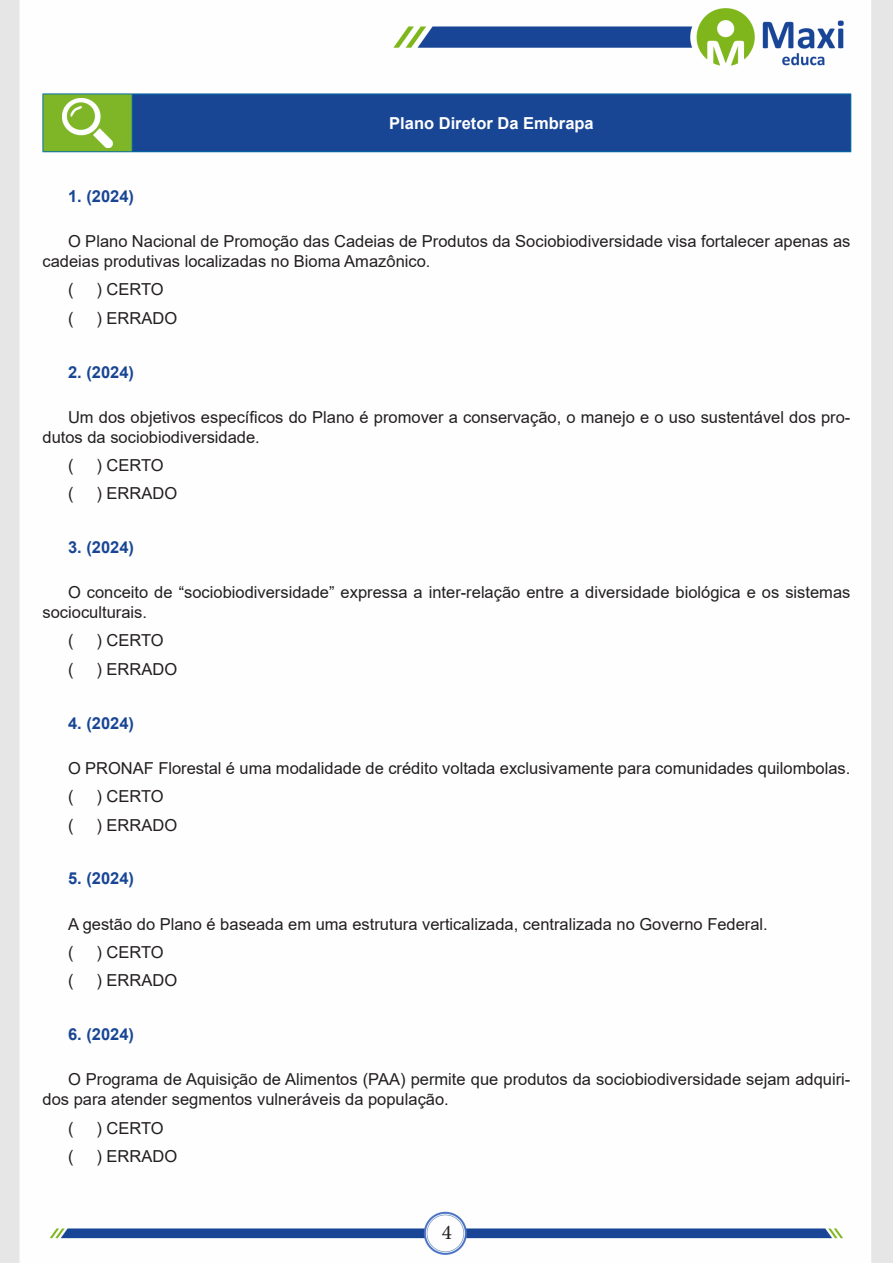
<style>
.page{position:relative;width:893px;height:1263px;background:#fff}
.page>*{position:absolute;margin:0;border:0;box-sizing:border-box;transform-origin:0 0}
.t1{font:21px "Minion Pro";color:#231f20}
.TEXTO_BASE{font:16.5px/19.8px "Arial";color:#231f20}
.TEXTO_BASE-2{font:700 16.5px "Arial";color:#184695}
.CENTRALIZAR{font:700 16.5px "Arial";color:#fff}
</style>
<div class="page">
<img style="left:0;top:0;width:893px;height:1263px">
<div style="left:43px;top:94px;width:89px;height:58px;background:#7fb628"></div>
<div style="left:132px;top:94px;width:719px;height:58px;background:#184695"></div>
<hr style="left:43px;top:94px;width:89px;height:1px;background:#036ea6">
<hr style="left:43px;top:94px;width:1px;height:57px;background:#036ea6">
<hr style="left:43px;top:151px;width:89px;height:1px;background:#036ea6">
<hr style="left:132px;top:94px;width:719px;height:1px;background:#036ea6">
<hr style="left:132px;top:94px;width:1px;height:57px;background:#036ea6">
<hr style="left:850px;top:94px;width:1px;height:57px;background:#036ea6">
<hr style="left:132px;top:151px;width:719px;height:1px;background:#036ea6">
<img style="left:62px;top:98px;width:51px;height:49px">
<p class="CENTRALIZAR" style="left:389px;top:111px;width:206px">Plano Diretor Da Embrapa</p>
<p class="TEXTO_BASE-2" style="left:68px;top:184px;width:68px">1. (2024)</p>
<p class="TEXTO_BASE" style="left:43px;top:231px;width:809px;text-indent:26px">O Plano Nacional de Promoção das Cadeias de Produtos da Sociobiodiversidade visa fortalecer apenas as cadeias produtivas localizadas no Bioma Amazônico.</p>
<p class="TEXTO_BASE" style="left:68px;top:280px;width:7px">(</p>
<p class="TEXTO_BASE" style="left:97px;top:280px;width:69px">) CERTO</p>
<p class="TEXTO_BASE" style="left:68px;top:308px;width:7px">(</p>
<p class="TEXTO_BASE" style="left:97px;top:308px;width:82px">) ERRADO</p>
<p class="TEXTO_BASE-2" style="left:68px;top:360px;width:68px">2. (2024)</p>
<p class="TEXTO_BASE" style="left:43px;top:407px;width:809px;text-indent:26px">Um dos objetivos específicos do Plano é promover a conservação, o manejo e o uso sustentável dos pro&shy;dutos da sociobiodiversidade.</p>
<p class="TEXTO_BASE" style="left:68px;top:455px;width:7px">(</p>
<p class="TEXTO_BASE" style="left:97px;top:455px;width:69px">) CERTO</p>
<p class="TEXTO_BASE" style="left:68px;top:483px;width:7px">(</p>
<p class="TEXTO_BASE" style="left:97px;top:483px;width:82px">) ERRADO</p>
<p class="TEXTO_BASE-2" style="left:68px;top:536px;width:68px">3. (2024)</p>
<p class="TEXTO_BASE" style="left:43px;top:583px;width:809px;text-indent:26px">O conceito de “sociobiodiversidade” expressa a inter-relação entre a diversidade biológica e os sistemas socioculturais.</p>
<p class="TEXTO_BASE" style="left:68px;top:631px;width:7px">(</p>
<p class="TEXTO_BASE" style="left:97px;top:631px;width:69px">) CERTO</p>
<p class="TEXTO_BASE" style="left:68px;top:659px;width:7px">(</p>
<p class="TEXTO_BASE" style="left:97px;top:659px;width:82px">) ERRADO</p>
<p class="TEXTO_BASE-2" style="left:68px;top:711px;width:68px">4. (2024)</p>
<p class="TEXTO_BASE" style="left:68px;top:758px;width:784px">O PRONAF Florestal é uma modalidade de crédito voltada exclusivamente para comunidades quilombolas.</p>
<p class="TEXTO_BASE" style="left:68px;top:786px;width:7px">(</p>
<p class="TEXTO_BASE" style="left:97px;top:786px;width:69px">) CERTO</p>
<p class="TEXTO_BASE" style="left:68px;top:815px;width:7px">(</p>
<p class="TEXTO_BASE" style="left:97px;top:815px;width:82px">) ERRADO</p>
<p class="TEXTO_BASE-2" style="left:68px;top:867px;width:68px">5. (2024)</p>
<p class="TEXTO_BASE" style="left:68px;top:914px;width:701px">A gestão do Plano é baseada em uma estrutura verticalizada, centralizada no Governo Federal.</p>
<p class="TEXTO_BASE" style="left:68px;top:942px;width:7px">(</p>
<p class="TEXTO_BASE" style="left:97px;top:942px;width:69px">) CERTO</p>
<p class="TEXTO_BASE" style="left:68px;top:970px;width:7px">(</p>
<p class="TEXTO_BASE" style="left:97px;top:970px;width:82px">) ERRADO</p>
<p class="TEXTO_BASE-2" style="left:68px;top:1023px;width:68px">6. (2024)</p>
<p class="TEXTO_BASE" style="left:43px;top:1070px;width:809px;text-indent:26px">O Programa de Aquisição de Alimentos (PAA) permite que produtos da sociobiodiversidade sejam adquiri&shy;dos para atender segmentos vulneráveis da população.</p>
<p class="TEXTO_BASE" style="left:68px;top:1118px;width:7px">(</p>
<p class="TEXTO_BASE" style="left:97px;top:1118px;width:69px">) CERTO</p>
<p class="TEXTO_BASE" style="left:68px;top:1146px;width:7px">(</p>
<p class="TEXTO_BASE" style="left:97px;top:1146px;width:82px">) ERRADO</p>
<p class="t1" style="left:442px;top:1218px;width:12px">4</p>
</div>
